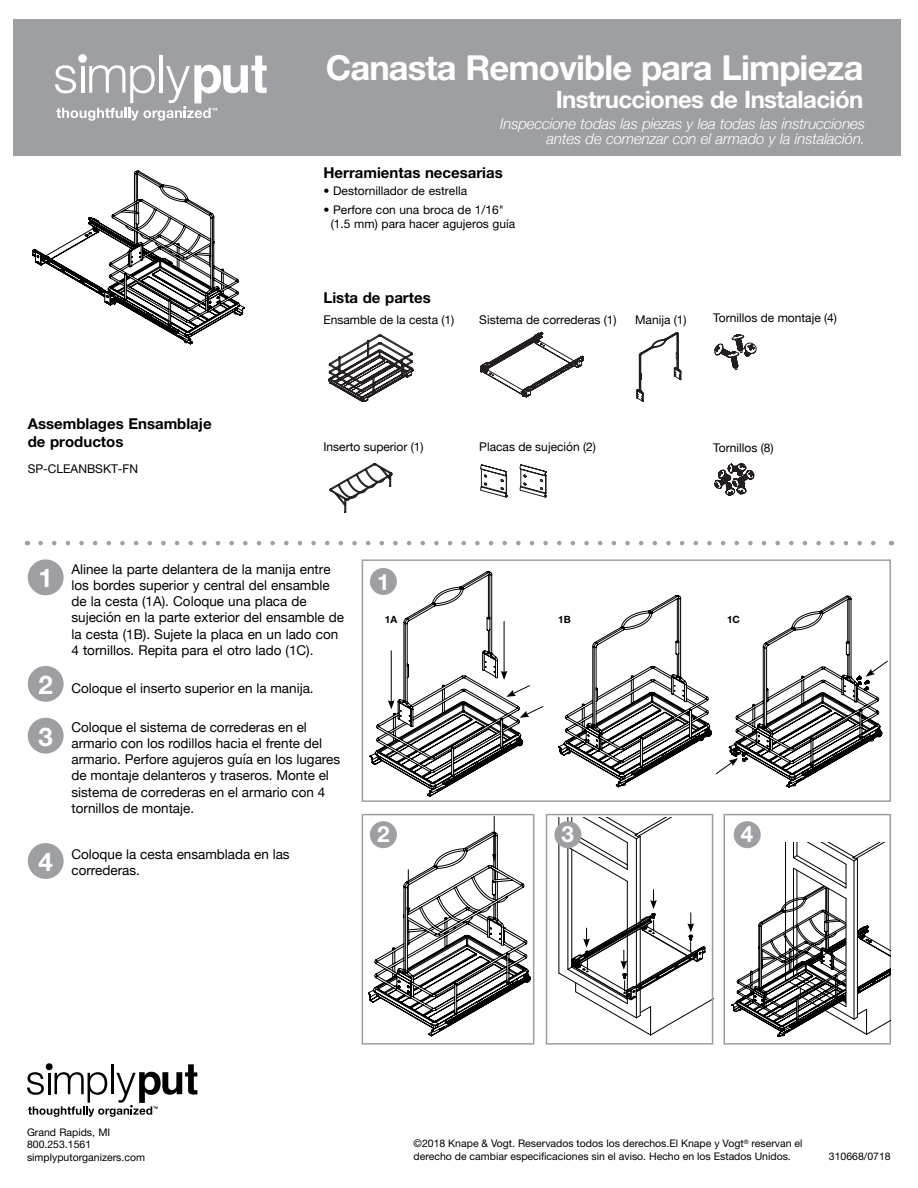
<style>
.page{position:relative;width:918px;height:1188px;background:#fff}
.page>*{position:absolute;margin:0;border:0;box-sizing:border-box;transform-origin:0 0}
.t1{font:700 34.5px "Helvetica Neue";letter-spacing:-.025em;color:#fff}
.t2{font:700 25.8px "Helvetica Neue";color:#fff}
.t3{font:700 24px "Helvetica Neue";letter-spacing:-.025em;color:#fff}
.t4{font:700 22.5px "Helvetica Neue";color:#fff}
.t5{font:italic 300 15px/15px "Helvetica Neue";letter-spacing:-.01em;color:#fff;text-align:right}
.t6{font:700 15px/18px "Helvetica Neue";color:#000}
.t7{font:13.5px/16.2px "Helvetica Neue";color:#000}
.t8{font:13.5px "Helvetica Neue";color:#000}
.t9{font:12px "Helvetica Neue";color:#000}
.t10{font:12px/14.4px "Helvetica Neue";color:#000}
.t11{font:10.5px/12.6px "Helvetica Neue";color:#000}
.t12{font:700 10.05px "Helvetica Neue";color:#000}
</style>
<div class="page">
<div style="left:14px;top:19px;width:887px;height:137px;background:#9d9fa2"></div>
<svg style="left:55px;top:54px;width:212px;height:67px"></svg>
<svg style="left:27px;top:1063px;width:170px;height:54px"></svg>
<hr style="left:494px;top:816px;width:1px;height:40px;background:#000">
<svg style="left:369px;top:832px;width:162px;height:204px"></svg>
<div style="left:28px;top:559px;width:36px;height:36px;background:#9d9fa2;border-radius:50%"></div>
<div style="left:370px;top:568px;width:27px;height:27px;background:#9d9fa2;border-radius:50%"></div>
<div style="left:370px;top:821px;width:27px;height:27px;background:#9d9fa2;border-radius:50%"></div>
<svg style="left:554px;top:821px;width:27px;height:27px"></svg>
<div style="left:734px;top:821px;width:27px;height:27px;background:#9d9fa2;border-radius:50%"></div>
<svg style="left:40px;top:541px;width:836px;height:4px"></svg>
<div style="left:362px;top:559px;width:529px;height:243px;border:2px solid #9d9fa2"></div>
<div style="left:362px;top:814px;width:172px;height:231px;border:2px solid #9d9fa2"></div>
<div style="left:546px;top:814px;width:167px;height:231px;border:2px solid #9d9fa2"></div>
<div style="left:723px;top:814px;width:168px;height:231px;border:2px solid #9d9fa2"></div>
<div style="left:28px;top:666px;width:36px;height:36px;background:#9d9fa2;border-radius:50%"></div>
<div style="left:28px;top:843px;width:36px;height:36px;background:#9d9fa2;border-radius:50%"></div>
<div style="left:28px;top:718px;width:36px;height:36px;background:#9d9fa2;border-radius:50%"></div>
<svg style="left:480px;top:464px;width:28px;height:34px"></svg>
<hr style="left:327px;top:455px;width:96px;height:1px;background:#231f20">
<hr style="left:327px;top:331px;width:96px;height:1px;background:#231f20">
<hr style="left:327px;top:331px;width:1px;height:71px;background:#231f20">
<hr style="left:477px;top:331px;width:1px;height:71px;background:#231f20">
<svg style="left:328px;top:334px;width:86px;height:68px"></svg>
<svg style="left:636px;top:332px;width:45px;height:70px"></svg>
<svg style="left:714px;top:334px;width:43px;height:36px"></svg>
<svg style="left:714px;top:463px;width:40px;height:33px"></svg>
<svg style="left:480px;top:332px;width:104px;height:66px"></svg>
<svg style="left:329px;top:463px;width:64px;height:50px"></svg>
<svg style="left:520px;top:464px;width:27px;height:34px"></svg>
<svg style="left:32px;top:171px;width:213px;height:173px"></svg>
<svg style="left:558px;top:818px;width:155px;height:217px"></svg>
<svg style="left:558px;top:595px;width:330px;height:193px"></svg>
<svg style="left:370px;top:571px;width:174px;height:226px"></svg>
<svg style="left:732px;top:843px;width:159px;height:193px"></svg>
<hr style="left:785px;top:843px;width:1px;height:137px;background:#000">
<h1 class="t1" style="left:326px;top:46px;width:539px">Canasta Removible para Limpieza</h1>
<h3 class="t3" style="left:556px;top:85px;width:309px">Instrucciones de Instalación</h3>
<p class="t5" style="left:500px;top:115px;width:366px">Inspeccione todas las piezas y lea todas las instrucciones antes de comenzar con el armado y la instalación.</p>
<p class="t6" style="left:324px;top:163px;width:181px">Herramientas necesarias</p>
<p class="t10" style="left:324px;top:184px;width:145px">• Destornillador de estrella</p>
<p class="t10" style="left:331px;top:202px;width:186px;text-indent:-7px">• Perfore con una broca de 1/16" (1.5 mm) para hacer agujeros guía</p>
<p class="t6" style="left:28px;top:415px;width:185px">Assemblages Ensamblaje de productos</p>
<p class="t9" style="left:28px;top:461px;width:112px">SP-CLEANBSKT-FN</p>
<p class="t6" style="left:324px;top:289px;width:109px">Lista de partes</p>
<p class="t9" style="left:324px;top:311px;width:132px">Ensamble de la cesta (1)</p>
<p class="t9" style="left:479px;top:311px;width:139px">Sistema de correderas (1)</p>
<p class="t9" style="left:635px;top:311px;width:53px">Manija (1)</p>
<p class="t9" style="left:713px;top:309px;width:125px">Tornillos de montaje (4)</p>
<p class="t9" style="left:324px;top:438px;width:102px">Inserto superior (1)</p>
<p class="t9" style="left:479px;top:438px;width:118px">Placas de sujeción (2)</p>
<p class="t9" style="left:713px;top:439px;width:62px">Tornillos (8)</p>
<p class="t7" style="left:71px;top:562px;width:274px">Alinee la parte delantera de la manija entre los bordes superior y central del ensamble de la cesta (1A). Coloque una placa de sujeción en la parte exterior del ensamble de la cesta (1B). Sujete la placa en un lado con 4 tornillos. Repita para el otro lado (1C).</p>
<p class="t8" style="left:71px;top:680px;width:244px">Coloque el inserto superior en la manija.</p>
<p class="t7" style="left:71px;top:720px;width:270px">Coloque el sistema de correderas en el armario con los rodillos hacia el frente del armario. Perfore agujeros guía en los lugares de montaje delanteros y traseros. Monte el sistema de correderas en el armario con 4 tornillos de montaje.</p>
<p class="t7" style="left:71px;top:847px;width:220px">Coloque la cesta ensamblada en las correderas.</p>
<h2 class="t2" style="left:39px;top:562px;width:16px">1</h2>
<h3 class="t4" style="left:377px;top:568px;width:14px">1</h3>
<p class="t12" style="left:385px;top:613px;width:14px">1A</p>
<p class="t12" style="left:558px;top:613px;width:14px">1B</p>
<p class="t12" style="left:727px;top:613px;width:15px">1C</p>
<h2 class="t2" style="left:39px;top:669px;width:16px">2</h2>
<h2 class="t2" style="left:39px;top:721px;width:16px">3</h2>
<h3 class="t4" style="left:377px;top:820px;width:14px">2</h3>
<h3 class="t4" style="left:562px;top:820px;width:14px">3</h3>
<h3 class="t4" style="left:741px;top:820px;width:14px">4</h3>
<h2 class="t2" style="left:39px;top:846px;width:16px">4</h2>
<p class="t11" style="left:27px;top:1126px;width:120px">Grand Rapids, MI<br>800.253.1561 simplyputorganizers.com</p>
<p class="t11" style="left:414px;top:1137px;width:390px">©2018 Knape &amp; Vogt. Reservados todos los derechos.El Knape y Vogt<sup>®</sup> reservan el derecho de cambiar especificaciones sin el aviso. Hecho en los Estados Unidos.</p>
<p class="t11" style="left:829px;top:1150px;width:63px">310668/0718</p>
</div>
